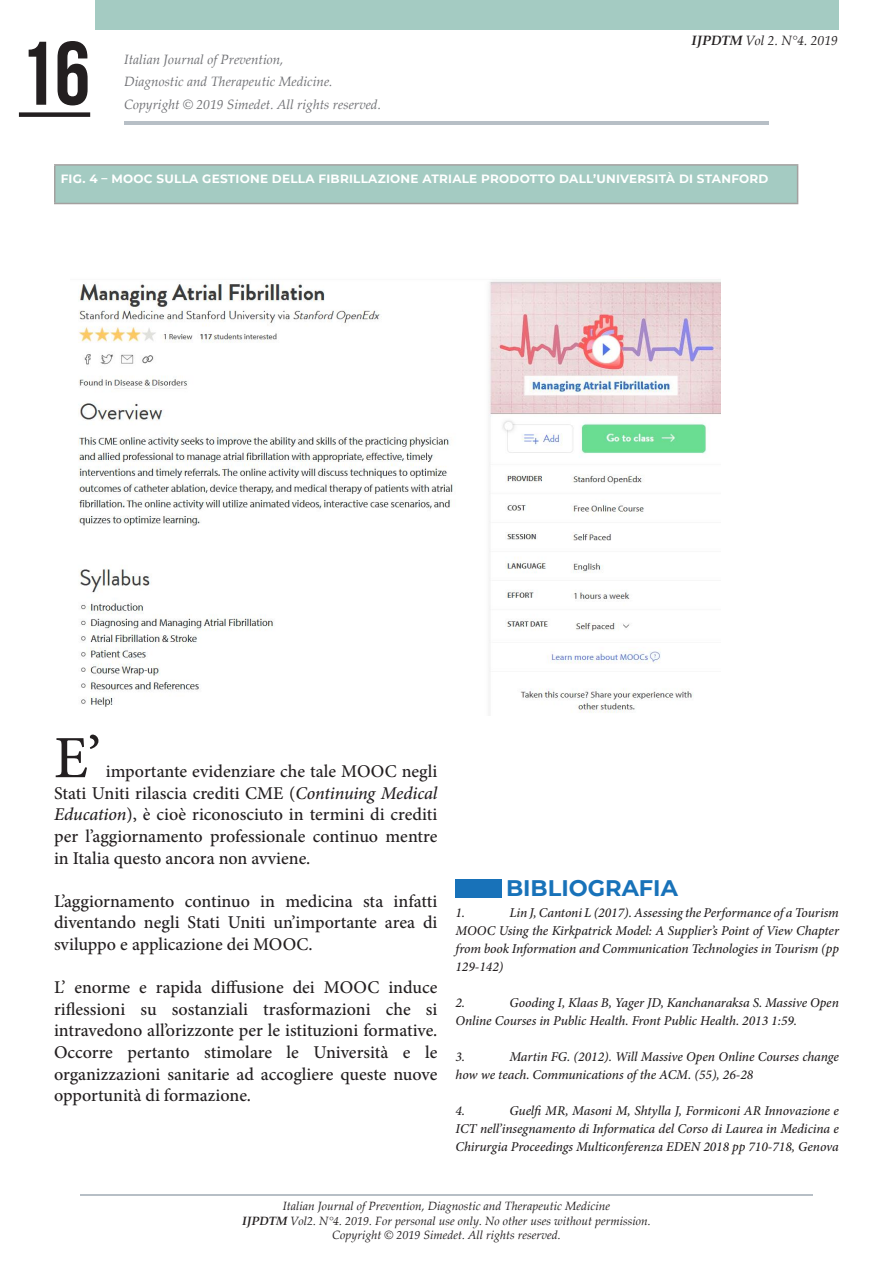
<style>
.page{position:relative;width:893px;height:1263px;background:#fff}
.page>*{position:absolute;margin:0;border:0;box-sizing:border-box;transform-origin:0 0}
.t1{font:90px "Bebas Neue";color:#231f20}
.t2{font:500 60px "Minion Pro";color:#231f20}
.t3{font:700 22.5px "Montserrat";color:#1872b9}
.t4{font:500 18px/21.6px "Minion Pro";color:#231f20;text-align:justify}
.bibliografia{font:italic 500 13.5px/18px "Minion Pro";letter-spacing:-.005em;color:#231f20;text-align:justify}
.t5{font:italic 13.5px/22.5px "Palatino Linotype";color:#6f7074}
.t6{font:italic 13.5px "Palatino Linotype";color:#231f20}
.t7{font:italic 12px/14.4px "Palatino Linotype";color:#231f20;text-align:center}
.t8{font:700 12px "Montserrat";letter-spacing:.02em;color:#fff}
.s1{font-weight:700}
.s2{font-style:italic}
</style>
<div class="page">
<hr style="left:124px;top:121px;width:645px;height:3px;background:#b7bfc6">
<hr style="left:80px;top:1194px;width:733px;height:2px;background:#b7bfc6">
<div style="left:55px;top:165px;width:743px;height:38px;background:#a4cbc2"></div>
<hr style="left:54px;top:164px;width:744px;height:2px;background:#a3a09f">
<hr style="left:54px;top:166px;width:2px;height:37px;background:#a3a09f">
<hr style="left:797px;top:166px;width:1px;height:37px;background:#a3a09f">
<hr style="left:54px;top:203px;width:744px;height:1px;background:#a3a09f">
<div style="left:455px;top:879px;width:47px;height:19px;background:#1872b9"></div>
<img style="left:78px;top:279px;width:643px;height:434px">
<div style="left:19px;top:112px;width:71px;height:5px;background:#231f20"></div>
<div style="left:96px;top:0;width:743px;height:29px;background:#a4cbc2"></div>
<h1 class="t1" style="left:19px;top:24px;width:73px">16</h1>
<p class="t5" style="left:124px;top:47px;width:258px">Italian Journal of Prevention,<br>Diagnostic and Therapeutic Medicine.<br>Copyright © 2019 Simedet. All rights reserved.</p>
<p class="t6" style="left:692px;top:31px;width:148px"><span class="s1">IJPDTM</span> Vol 2. N°4. 2019</p>
<p class="t8" style="left:61px;top:170px;width:709px">FIG. 4 – MOOC SULLA GESTIONE DELLA FIBRILLAZIONE ATRIALE PRODOTTO DALL’UNIVERSITÀ DI STANFORD</p>
<p class="t2" style="left:54px;top:717px;width:48px">E’</p>
<p class="t4" style="left:54px;top:761px;width:385px;text-indent:52px">importante evidenziare che tale MOOC negli Stati Uniti rilascia crediti CME (<span class="s2">Continuing Medical Education</span>), è cioè riconosciuto in termini di crediti per l’aggiornamento professionale continuo mentre in Italia questo ancora non avviene.</p>
<p class="t4" style="left:54px;top:890px;width:385px">L’aggiornamento continuo in medicina sta infatti diventando negli Stati Uniti un’importante area di sviluppo e applicazione dei MOOC.</p>
<p class="t4" style="left:54px;top:977px;width:385px">L’ enorme e rapida diffusione dei MOOC induce riflessioni su sostanziali trasformazioni che si intravedono all’orizzonte per le istituzioni formative.<br>Occorre pertanto stimolare le Università e le organizzazioni sanitarie ad accogliere queste nuove opportunità di formazione.</p>
<p class="t3" style="left:506px;top:872px;width:173px">BIBLIOGRAFIA</p>
<p class="bibliografia" style="left:455px;top:903px;width:385px;text-indent:54px">Lin J, Cantoni L (2017). Assessing the Performance of a Tourism MOOC Using the Kirkpatrick Model: A Supplier’s Point of View Chapter from book Information and Communication Technologies in Tourism (pp 129-142)</p>
<p class="bibliografia" style="left:455px;top:993px;width:11px">2.</p>
<p class="bibliografia" style="left:455px;top:903px;width:11px">1.</p>
<p class="bibliografia" style="left:455px;top:993px;width:385px;text-indent:54px">Gooding I, Klaas B, Yager JD, Kanchanaraksa S. Massive Open<br>Online Courses in Public Health. Front Public Health. 2013 1:59.</p>
<p class="bibliografia" style="left:455px;top:1047px;width:11px">3.</p>
<p class="bibliografia" style="left:455px;top:1047px;width:385px;text-indent:54px">Martin FG. (2012). Will Massive Open Online Courses change how we teach. Communications of the ACM. (55), 26-28</p>
<p class="bibliografia" style="left:455px;top:1101px;width:11px">4.</p>
<p class="bibliografia" style="left:455px;top:1101px;width:385px;text-indent:54px">Guelfi MR, Masoni M, Shtylla J, Formiconi AR Innovazione e ICT nell’insegnamento di Informatica del Corso di Laurea in Medicina e Chirurgia Proceedings Multiconferenza EDEN 2018 pp 710-718, Genova</p>
<p class="t7" style="left:242px;top:1198px;width:410px">Italian Journal of Prevention, Diagnostic and Therapeutic Medicine<br><span class="s1">IJPDTM</span> Vol2. N°4. 2019. For personal use only. No other uses without permission.<br>Copyright © 2019 Simedet. All rights reserved.</p>
</div>
